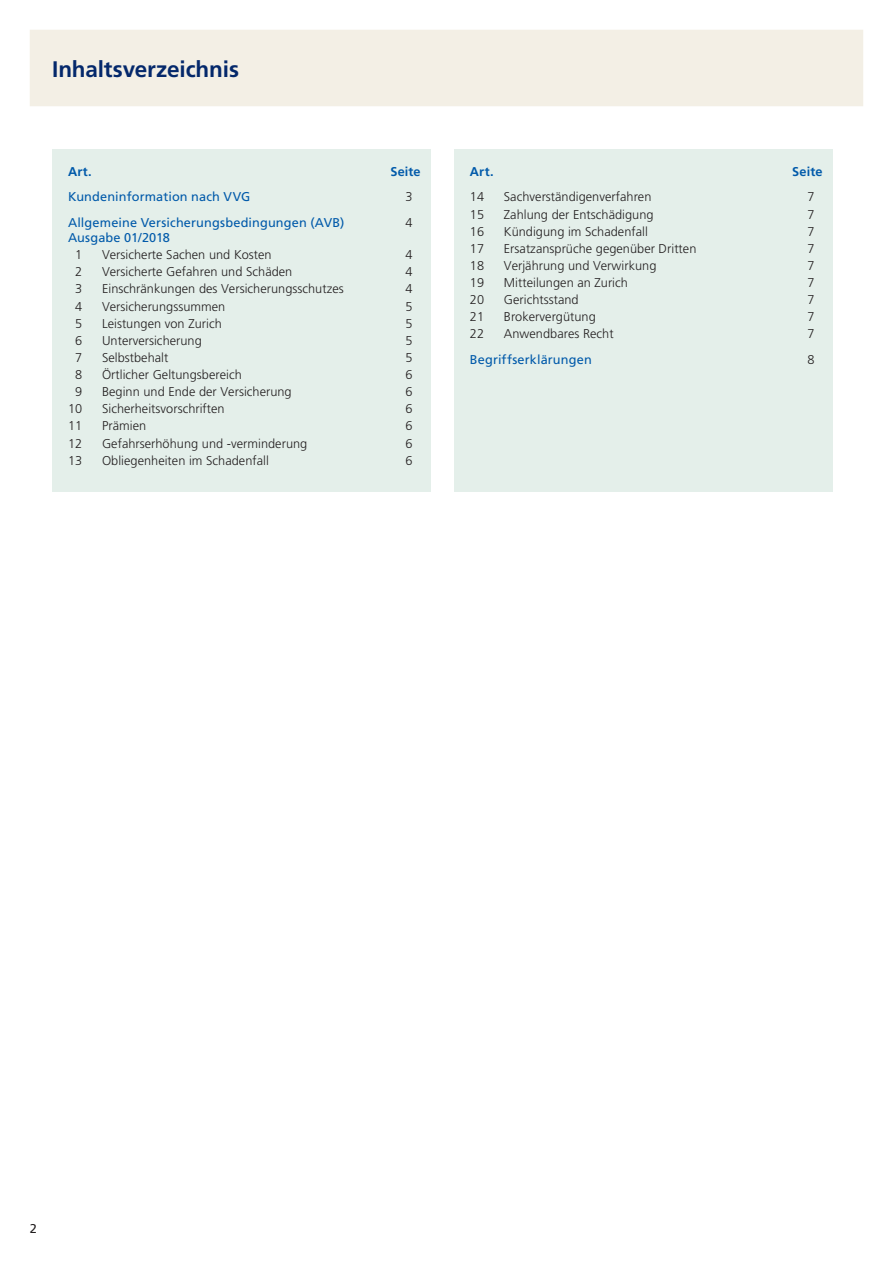
<style>
.page{position:relative;width:893px;height:1263px;background:#fff}
.page>*{position:absolute;margin:0;border:0;box-sizing:border-box;transform-origin:0 0}
.t1{font:700 22.5px "Frutiger";letter-spacing:-.005em;color:#04286b}
.t2{font:300 12.75px "Frutiger";letter-spacing:.005em;color:#231f20}
.t3{font:12.75px "Frutiger";letter-spacing:.01em;color:#015aaa}
.t4{font:700 12.75px "Frutiger";letter-spacing:.015em;color:#015aaa}
.t5{font:12.75px "Frutiger";color:#231f20}
</style>
<div class="page">
<div style="left:30px;top:30px;width:833px;height:76px;background:#f3efe5"></div>
<div style="left:52px;top:149px;width:379px;height:342px;background:#e4efea"></div>
<div style="left:454px;top:149px;width:378px;height:342px;background:#e4efea"></div>
<h1 class="t1" style="left:52px;top:56px;width:188px">Inhaltsverzeichnis</h1>
<p class="t4" style="left:68px;top:164px;width:25px">Art.</p>
<p class="t4" style="left:390px;top:164px;width:32px">Seite</p>
<p class="t4" style="left:470px;top:164px;width:25px">Art.</p>
<p class="t4" style="left:792px;top:164px;width:32px">Seite</p>
<p class="t3" style="left:68px;top:190px;width:184px">Kundeninformation nach VVG</p>
<p class="t2" style="left:406px;top:190px;width:9px">3</p>
<p class="t3" style="left:68px;top:215px;width:278px">Allgemeine Versicherungsbedingungen (AVB)</p>
<p class="t2" style="left:406px;top:215px;width:9px">4</p>
<p class="t3" style="left:68px;top:230px;width:103px">Ausgabe 01/2018</p>
<p class="t2" style="left:75px;top:248px;width:9px">1</p>
<p class="t2" style="left:102px;top:248px;width:171px">Versicherte Sachen und Kosten</p>
<p class="t2" style="left:406px;top:248px;width:9px">4</p>
<p class="t2" style="left:75px;top:265px;width:9px">2</p>
<p class="t2" style="left:102px;top:265px;width:192px">Versicherte Gefahren und Schäden</p>
<p class="t2" style="left:406px;top:265px;width:9px">4</p>
<p class="t2" style="left:75px;top:282px;width:9px">3</p>
<p class="t2" style="left:102px;top:282px;width:243px">Einschränkungen des Versicherungsschutzes</p>
<p class="t2" style="left:406px;top:282px;width:9px">4</p>
<p class="t2" style="left:75px;top:299px;width:9px">4</p>
<p class="t2" style="left:102px;top:299px;width:125px">Versicherungssummen</p>
<p class="t2" style="left:406px;top:299px;width:9px">5</p>
<p class="t2" style="left:75px;top:316px;width:9px">5</p>
<p class="t2" style="left:102px;top:316px;width:121px">Leistungen von Zurich</p>
<p class="t2" style="left:406px;top:316px;width:9px">5</p>
<p class="t2" style="left:75px;top:333px;width:9px">6</p>
<p class="t2" style="left:102px;top:333px;width:101px">Unterversicherung</p>
<p class="t2" style="left:406px;top:333px;width:9px">5</p>
<p class="t2" style="left:75px;top:350px;width:9px">7</p>
<p class="t2" style="left:102px;top:350px;width:68px">Selbstbehalt</p>
<p class="t2" style="left:406px;top:350px;width:9px">5</p>
<p class="t2" style="left:75px;top:367px;width:9px">8</p>
<p class="t2" style="left:102px;top:367px;width:141px">Örtlicher Geltungsbereich</p>
<p class="t2" style="left:406px;top:367px;width:9px">6</p>
<p class="t2" style="left:75px;top:385px;width:9px">9</p>
<p class="t2" style="left:102px;top:385px;width:191px">Beginn und Ende der Versicherung</p>
<p class="t2" style="left:406px;top:385px;width:9px">6</p>
<p class="t2" style="left:68px;top:402px;width:16px">10</p>
<p class="t2" style="left:102px;top:402px;width:124px">Sicherheitsvorschriften</p>
<p class="t2" style="left:406px;top:402px;width:9px">6</p>
<p class="t2" style="left:68px;top:419px;width:16px">11</p>
<p class="t2" style="left:102px;top:419px;width:46px">Prämien</p>
<p class="t2" style="left:406px;top:419px;width:9px">6</p>
<p class="t2" style="left:68px;top:436px;width:16px">12</p>
<p class="t2" style="left:102px;top:436px;width:207px">Gefahrserhöhung und -verminderung</p>
<p class="t2" style="left:406px;top:436px;width:9px">6</p>
<p class="t2" style="left:68px;top:453px;width:16px">13</p>
<p class="t2" style="left:102px;top:453px;width:168px">Obliegenheiten im Schadenfall</p>
<p class="t2" style="left:406px;top:453px;width:9px">6</p>
<p class="t2" style="left:470px;top:190px;width:16px">14</p>
<p class="t2" style="left:504px;top:190px;width:149px">Sachverständigenverfahren</p>
<p class="t2" style="left:807px;top:190px;width:9px">7</p>
<p class="t2" style="left:470px;top:207px;width:16px">15</p>
<p class="t2" style="left:504px;top:207px;width:151px">Zahlung der Entschädigung</p>
<p class="t2" style="left:807px;top:207px;width:9px">7</p>
<p class="t2" style="left:470px;top:224px;width:16px">16</p>
<p class="t2" style="left:504px;top:224px;width:145px">Kündigung im Schadenfall</p>
<p class="t2" style="left:807px;top:224px;width:9px">7</p>
<p class="t2" style="left:470px;top:241px;width:16px">17</p>
<p class="t2" style="left:504px;top:241px;width:194px">Ersatzansprüche gegenüber Dritten</p>
<p class="t2" style="left:807px;top:241px;width:9px">7</p>
<p class="t2" style="left:470px;top:258px;width:16px">18</p>
<p class="t2" style="left:504px;top:258px;width:154px">Verjährung und Verwirkung</p>
<p class="t2" style="left:807px;top:258px;width:9px">7</p>
<p class="t2" style="left:470px;top:275px;width:16px">19</p>
<p class="t2" style="left:504px;top:275px;width:126px">Mitteilungen an Zurich</p>
<p class="t2" style="left:807px;top:275px;width:9px">7</p>
<p class="t2" style="left:470px;top:293px;width:16px">20</p>
<p class="t2" style="left:504px;top:293px;width:76px">Gerichtsstand</p>
<p class="t2" style="left:807px;top:293px;width:9px">7</p>
<p class="t2" style="left:470px;top:310px;width:16px">21</p>
<p class="t2" style="left:504px;top:310px;width:93px">Brokervergütung</p>
<p class="t2" style="left:807px;top:310px;width:9px">7</p>
<p class="t2" style="left:470px;top:327px;width:16px">22</p>
<p class="t2" style="left:504px;top:327px;width:111px">Anwendbares Recht</p>
<p class="t2" style="left:807px;top:327px;width:9px">7</p>
<p class="t3" style="left:470px;top:352px;width:123px">Begriffserklärungen</p>
<p class="t2" style="left:807px;top:352px;width:9px">8</p>
<p class="t5" style="left:30px;top:1221px;width:9px">2</p>
</div>
